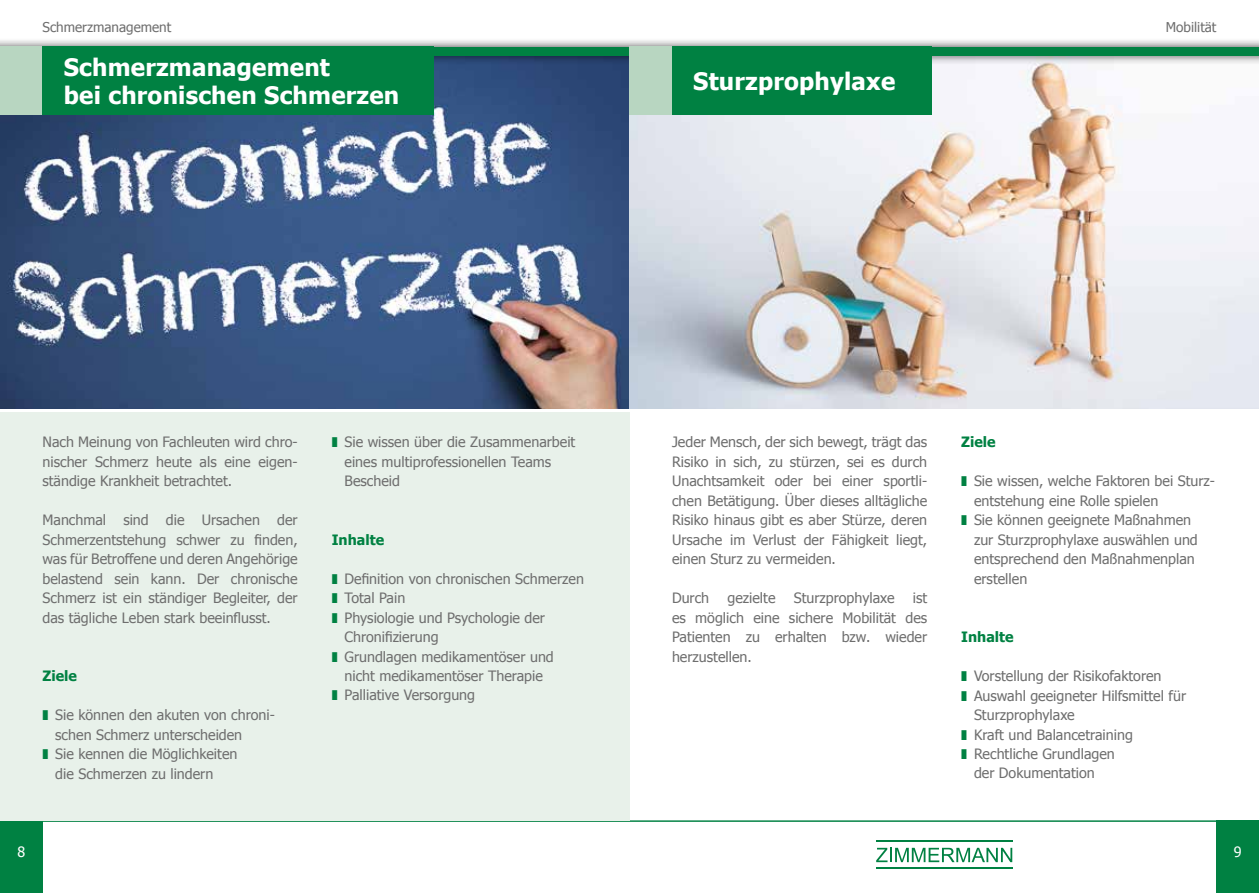
<style>
.page{position:relative;width:1259px;height:893px;background:#fff}
.page>*{position:absolute;margin:0;border:0;box-sizing:border-box;transform-origin:0 0}
.t1{font:700 24px/28.5px "Tahoma";letter-spacing:.01em;color:#fff}
.t2{font:14.25px/19.5px "Tahoma";color:#6e6e6e;text-align:justify}
.t3{font:700 14.25px "Tahoma";color:#008142}
.t4{font:14.25px "Tahoma";color:#fff}
.t5{font:13.5px "Tahoma";color:#6e6e6e}
.s1{color:#008142}
</style>
<div class="page">
<img style="left:0;top:64px;width:1259px;height:344px">
<div style="left:0;top:38px;width:1259px;height:26px;background:#000;opacity:.75"></div>
<div style="left:0;top:47px;width:1259px;height:8px;background:#008142"></div>
<hr style="left:0;top:821px;width:1259px;height:1px;background:#008142">
<svg style="left:876px;top:848px;width:136px;height:14px"></svg>
<hr style="left:876px;top:840px;width:136px;height:2px;background:#008142">
<hr style="left:876px;top:867px;width:136px;height:2px;background:#008142">
<div style="left:0;top:821px;width:43px;height:72px;background:#008142"></div>
<div style="left:1216px;top:821px;width:43px;height:72px;background:#008142"></div>
<div style="left:0;top:412px;width:629px;height:409px;background:#e8f1ea"></div>
<div style="left:0;top:47px;width:43px;height:68px;background:#b8d6c1"></div>
<div style="left:43px;top:47px;width:391px;height:68px;background:#008142"></div>
<div style="left:629px;top:47px;width:43px;height:68px;background:#b8d6c1"></div>
<div style="left:672px;top:47px;width:259px;height:68px;background:#008142"></div>
<p class="t5" style="left:43px;top:18px;width:130px">Schmerzmanagement</p>
<h1 class="t1" style="left:64px;top:51px;width:337px">Schmerzmanagement<br>bei chronischen Schmerzen</h1>
<h1 class="t1" style="left:693px;top:66px;width:203px">Sturzprophylaxe</h1>
<p class="t5" style="left:1165px;top:18px;width:52px">Mobilität</p>
<p class="t2" style="left:43px;top:431px;width:257px">Nach Meinung von Fachleuten wird chro&shy;nischer Schmerz heute als eine eigen&shy;ständige Krankheit betrachtet.</p>
<p class="t2" style="left:43px;top:509px;width:257px">Manchmal sind die Ursachen der Schmerzentstehung schwer zu finden, was für Betroffene und deren Angehörige belastend sein kann. Der chronische Schmerz ist ein ständiger Begleiter, der das tägliche Leben stark beeinflusst.</p>
<p class="t3" style="left:43px;top:666px;width:36px">Ziele</p>
<p class="t2" style="left:43px;top:704px;width:234px"><span class="s1">❚</span> Sie können den akuten von chroni-</p>
<p class="t2" style="left:55px;top:724px;width:188px">schen Schmerz unterscheiden</p>
<p class="t2" style="left:43px;top:743px;width:196px"><span class="s1">❚</span> Sie kennen die Möglichkeiten</p>
<p class="t2" style="left:55px;top:763px;width:160px">die Schmerzen zu lindern</p>
<p class="t2" style="left:344px;top:431px;width:232px;text-align:left;text-indent:-13px"><span class="s1">❚</span> Sie wissen über die Zusammenarbeit eines multiprofessionellen Teams<br>Bescheid</p>
<p class="t3" style="left:332px;top:529px;width:54px">Inhalte</p>
<p class="t2" style="left:332px;top:568px;width:254px"><span class="s1">❚</span> Definition von chronischen Schmerzen</p>
<p class="t2" style="left:332px;top:587px;width:75px"><span class="s1">❚</span> Total Pain</p>
<p class="t2" style="left:332px;top:607px;width:215px"><span class="s1">❚</span> Physiologie und Psychologie der</p>
<p class="t2" style="left:344px;top:626px;width:96px">Chronifizierung</p>
<p class="t2" style="left:332px;top:646px;width:224px"><span class="s1">❚</span> Grundlagen medikamentöser und</p>
<p class="t2" style="left:344px;top:665px;width:200px">nicht medikamentöser Therapie</p>
<p class="t2" style="left:332px;top:685px;width:145px"><span class="s1">❚</span> Palliative Versorgung</p>
<p class="t2" style="left:672px;top:431px;width:257px">Jeder Mensch, der sich bewegt, trägt das Risiko in sich, zu stürzen, sei es durch Unachtsamkeit oder bei einer sportli&shy;chen Betätigung. Über dieses alltägliche Risiko hinaus gibt es aber Stürze, deren Ursache im Verlust der Fähigkeit liegt, einen Sturz zu vermeiden.</p>
<p class="t2" style="left:672px;top:587px;width:39px">Durch</p>
<p class="t2" style="left:727px;top:587px;width:50px">gezielte</p>
<p class="t2" style="left:794px;top:587px;width:102px">Sturzprophylaxe</p>
<p class="t2" style="left:672px;top:587px;width:257px;text-indent:241px">ist es möglich eine sichere Mobilität des Patienten zu erhalten bzw. wieder herzustellen.</p>
<p class="t3" style="left:961px;top:432px;width:36px">Ziele</p>
<p class="t2" style="left:961px;top:470px;width:254px"><span class="s1">❚</span> Sie wissen, welche Faktoren bei Sturz-</p>
<p class="t2" style="left:974px;top:490px;width:186px">entstehung eine Rolle spielen</p>
<p class="t2" style="left:961px;top:509px;width:231px"><span class="s1">❚</span> Sie können geeignete Maßnahmen</p>
<p class="t2" style="left:974px;top:529px;width:225px">zur Sturzprophylaxe auswählen und</p>
<p class="t2" style="left:974px;top:548px;width:222px">entsprechend den Maßnahmenplan</p>
<p class="t2" style="left:974px;top:568px;width:55px">erstellen</p>
<p class="t3" style="left:961px;top:627px;width:54px">Inhalte</p>
<p class="t2" style="left:961px;top:665px;width:202px"><span class="s1">❚</span> Vorstellung der Risikofaktoren</p>
<p class="t2" style="left:961px;top:685px;width:226px"><span class="s1">❚</span> Auswahl geeigneter Hilfsmittel für</p>
<p class="t2" style="left:974px;top:704px;width:102px">Sturzprophylaxe</p>
<p class="t2" style="left:961px;top:724px;width:173px"><span class="s1">❚</span> Kraft und Balancetraining</p>
<p class="t2" style="left:961px;top:743px;width:155px"><span class="s1">❚</span> Rechtliche Grundlagen</p>
<p class="t2" style="left:974px;top:763px;width:122px">der Dokumentation</p>
<p class="t4" style="left:17px;top:842px;width:9px">8</p>
<p class="t4" style="left:1233px;top:842px;width:9px">9</p>
</div>
